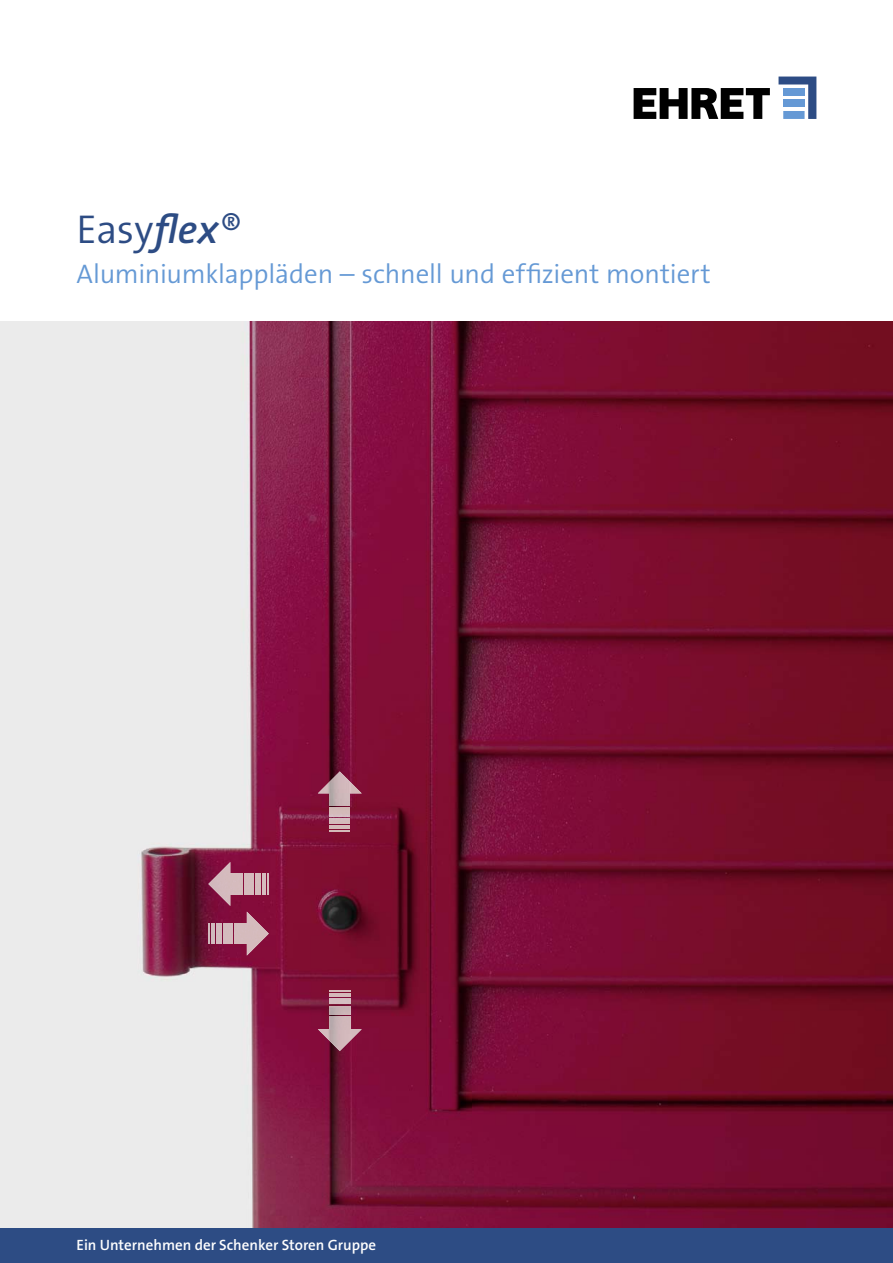
<style>
.page{position:relative;width:893px;height:1263px;background:#fff}
.page>*{position:absolute;margin:0;border:0;box-sizing:border-box;transform-origin:0 0}
.t1{font:300 40.5px "The Sans B4";color:#2d4c84}
.t2{font:300 27px "The Sans B4";letter-spacing:-.005em;color:#6599d5}
.t3{font:600 15px "The Sans B6";color:#fff}
.s1{font-family:"The Sans B6";font-weight:600;font-style:italic}
</style>
<div class="page">
<img style="left:0;top:321px;width:893px;height:908px">
<img style="left:318px;top:771px;width:44px;height:22px">
<img style="left:329px;top:793px;width:21px;height:13px">
<img style="left:329px;top:808px;width:21px;height:8px">
<img style="left:329px;top:819px;width:21px;height:5px">
<img style="left:329px;top:826px;width:21px;height:3px">
<svg style="left:329px;top:831px;width:21px;height:1px"></svg>
<img style="left:318px;top:1029px;width:44px;height:22px">
<img style="left:330px;top:1017px;width:20px;height:12px">
<img style="left:330px;top:1006px;width:20px;height:8px">
<img style="left:330px;top:999px;width:20px;height:5px">
<img style="left:330px;top:993px;width:20px;height:4px">
<svg style="left:330px;top:991px;width:20px;height:1px"></svg>
<img style="left:208px;top:862px;width:22px;height:44px">
<img style="left:230px;top:874px;width:13px;height:20px">
<img style="left:245px;top:874px;width:8px;height:20px">
<img style="left:256px;top:874px;width:5px;height:20px">
<img style="left:263px;top:874px;width:6px;height:20px">
<img style="left:247px;top:912px;width:22px;height:43px">
<img style="left:235px;top:923px;width:12px;height:21px">
<img style="left:224px;top:923px;width:8px;height:21px">
<img style="left:216px;top:923px;width:5px;height:21px">
<img style="left:208px;top:923px;width:6px;height:21px">
<div style="left:0;top:1229px;width:893px;height:34px;background:#2d4c84"></div>
<svg style="left:634px;top:88px;width:136px;height:31px"></svg>
<svg style="left:778px;top:77px;width:38px;height:42px"></svg>
<div style="left:783px;top:88px;width:21px;height:8px;background:#6599d5"></div>
<div style="left:783px;top:99px;width:22px;height:8px;background:#6599d5"></div>
<div style="left:783px;top:111px;width:22px;height:8px;background:#6599d5"></div>
<h1 class="t1" style="left:77px;top:208px;width:167px">Easy<span class="s1">flex</span>®</h1>
<p class="t2" style="left:77px;top:260px;width:636px">Aluminiumklappläden – schnell und effizient montiert</p>
<p class="t3" style="left:77px;top:1237px;width:301px">Ein Unternehmen der Schenker Storen Gruppe</p>
</div>
